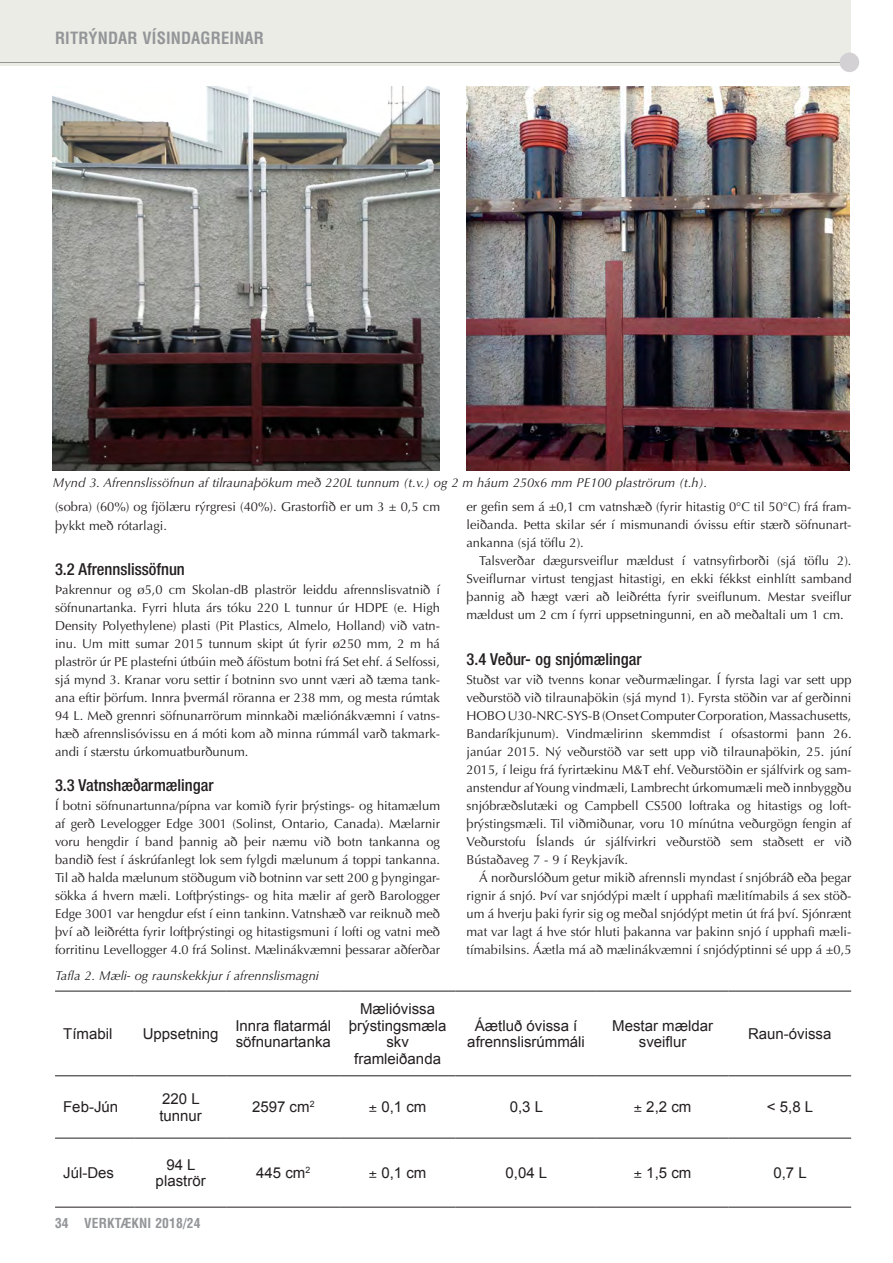
<style>
.page{position:relative;width:893px;height:1263px;background:#fff}
.page>*{position:absolute;margin:0;border:0;box-sizing:border-box;transform-origin:0 0}
.t1{font:500 condensed 16.5px "Helvetica Neue LT Std";color:#231f20}
.t2{font:700 condensed 16.5px "Helvetica LT Std";letter-spacing:.01em;color:#939598}
.t3{font:15px/16.5px "Arial";color:#231f20;text-align:center}
.t4{font:700 condensed 13.5px "Helvetica LT Std";letter-spacing:.01em;color:#939598}
.t5{font:12.9px/18px "Optima";color:#231f20;text-align:justify}
.t6{font:italic 12.9px "Optima";color:#231f20}
</style>
<div class="page">
<div style="left:0;top:0;width:850px;height:65px;background:#ecece6"></div>
<hr style="left:0;top:62px;width:850px;height:1px;background:#939598">
<div style="left:839px;top:53px;width:20px;height:19px;background:#d3d1d4;border-radius:50%"></div>
<hr style="left:55px;top:990px;width:80px;height:1px;background:#231f20">
<hr style="left:135px;top:990px;width:92px;height:1px;background:#231f20">
<hr style="left:227px;top:990px;width:113px;height:1px;background:#231f20">
<hr style="left:340px;top:990px;width:115px;height:1px;background:#231f20">
<hr style="left:455px;top:990px;width:141px;height:1px;background:#231f20">
<hr style="left:596px;top:990px;width:132px;height:1px;background:#231f20">
<hr style="left:728px;top:990px;width:123px;height:1px;background:#231f20">
<hr style="left:55px;top:1075px;width:80px;height:1px;background:#231f20">
<hr style="left:135px;top:1075px;width:92px;height:1px;background:#231f20">
<hr style="left:227px;top:1075px;width:113px;height:1px;background:#231f20">
<hr style="left:340px;top:1075px;width:115px;height:1px;background:#231f20">
<hr style="left:455px;top:1075px;width:141px;height:1px;background:#231f20">
<hr style="left:596px;top:1075px;width:132px;height:1px;background:#231f20">
<hr style="left:728px;top:1075px;width:123px;height:1px;background:#231f20">
<hr style="left:55px;top:1137px;width:80px;height:1px;background:#231f20">
<hr style="left:135px;top:1137px;width:92px;height:1px;background:#231f20">
<hr style="left:227px;top:1137px;width:113px;height:1px;background:#231f20">
<hr style="left:340px;top:1137px;width:115px;height:1px;background:#231f20">
<hr style="left:455px;top:1137px;width:141px;height:1px;background:#231f20">
<hr style="left:596px;top:1137px;width:132px;height:1px;background:#231f20">
<hr style="left:728px;top:1137px;width:123px;height:1px;background:#231f20">
<hr style="left:55px;top:1206px;width:80px;height:1px;background:#231f20">
<hr style="left:135px;top:1206px;width:92px;height:1px;background:#231f20">
<hr style="left:227px;top:1206px;width:113px;height:1px;background:#231f20">
<hr style="left:340px;top:1206px;width:115px;height:1px;background:#231f20">
<hr style="left:455px;top:1206px;width:141px;height:1px;background:#231f20">
<hr style="left:596px;top:1206px;width:132px;height:1px;background:#231f20">
<hr style="left:728px;top:1206px;width:123px;height:1px;background:#231f20">
<img style="left:52px;top:86px;width:387px;height:385px">
<img style="left:466px;top:86px;width:383px;height:384px">
<p class="t2" style="left:55px;top:28px;width:210px">RITRÝNDAR VÍSINDAGREINAR</p>
<p class="t6" style="left:53px;top:475px;width:656px">Mynd 3. Afrennslissöfnun af tilraunaþökum með 220L tunnum (t.v.) og 2 m háum 250x6 mm PE100 plaströrum (t.h).</p>
<p class="t5" style="left:55px;top:496px;width:386px;line-height:19.8px">(sobra) (60%) og fjölæru rýrgresi (40%). Grastorfið er um 3 ± 0,5 cm þykkt með rótarlagi.</p>
<p class="t1" style="left:55px;top:559px;width:131px">3.2 Afrennslissöfnun</p>
<p class="t5" style="left:55px;top:581px;width:386px">Þakrennur og ø5,0 cm Skolan-dB plaströr leiddu afrennslisvatnið í söfnunartanka. Fyrri hluta árs tóku 220 L tunnur úr HDPE (e. High Density Polyethylene) plasti (Pit Plastics, Almelo, Holland) við vatn&shy;inu. Um mitt sumar 2015 tunnum skipt út fyrir ø250 mm, 2 m há plaströr úr PE plastefni útbúin með áföstum botni frá Set ehf. á Selfossi, sjá mynd 3. Kranar voru settir í botninn svo unnt væri að tæma tank&shy;ana eftir þörfum. Innra þvermál röranna er 238 mm, og mesta rúmtak 94 L. Með grennri söfnunarrörum minnkaði mæliónákvæmni í vatns&shy;hæð afrennslisóvissu en á móti kom að minna rúmmál varð takmark&shy;andi í stærstu úrkomuatburðunum.</p>
<p class="t1" style="left:55px;top:775px;width:160px">3.3 Vatnshæðarmælingar</p>
<p class="t5" style="left:55px;top:797px;width:386px">Í botni söfnunartunna/pípna var komið fyrir þrýstings- og hitamælum af gerð Levelogger Edge 3001 (Solinst, Ontario, Canada). Mælarnir voru hengdir í band þannig að þeir næmu við botn tankanna og bandið fest í áskrúfanlegt lok sem fylgdi mælunum á toppi tankanna.<br>Til að halda mælunum stöðugum við botninn var sett 200 g þyngingar&shy;sökka á hvern mæli. Loftþrýstings- og hita mælir af gerð Barologger Edge 3001 var hengdur efst í einn tankinn. Vatnshæð var reiknuð með því að leiðrétta fyrir loftþrýstingi og hitastigsmuni í lofti og vatni með forritinu Levellogger 4.0 frá Solinst. Mælinákvæmni þessarar aðferðar</p>
<p class="t6" style="left:55px;top:968px;width:265px">Tafla 2. Mæli- og raunskekkjur í afrennslismagni</p>
<p class="t3" style="left:63px;top:1025px;width:51px">Tímabil</p>
<p class="t3" style="left:143px;top:1025px;width:77px">Uppsetning</p>
<p class="t3" style="left:235px;top:1017px;width:97px;text-align:left">Innra flatarmál söfnunartanka</p>
<p class="t3" style="left:349px;top:1000px;width:99px">Mælióvissa þrýstingsmæla skv framleiðanda</p>
<p class="t5" style="left:466px;top:497px;width:386px">er gefin sem á ±0,1 cm vatnshæð (fyrir hitastig 0°C til 50°C) frá fram&shy;leiðanda. Þetta skilar sér í mismunandi óvissu eftir stærð söfnunart&shy;ankanna (sjá töflu 2).</p>
<p class="t5" style="left:466px;top:551px;width:386px;text-indent:13px">Talsverðar dægursveiflur mældust í vatnsyfirborði (sjá töflu 2).<br>Sveiflurnar virtust tengjast hitastigi, en ekki fékkst einhlítt samband þannig að hægt væri að leiðrétta fyrir sveiflunum. Mestar sveiflur mældust um 2 cm í fyrri uppsetningunni, en að meðaltali um 1 cm.</p>
<p class="t1" style="left:466px;top:649px;width:176px">3.4 Veður- og snjómælingar</p>
<p class="t5" style="left:466px;top:671px;width:386px">Stuðst var við tvenns konar veðurmælingar. Í fyrsta lagi var sett upp veðurstöð við tilraunaþökin (sjá mynd 1). Fyrsta stöðin var af gerðinni HOBO U30-NRC-SYS-B (Onset Computer Corporation, Massachusetts, Bandaríkjunum). Vindmælirinn skemmdist í ofsastormi þann 26. janúar 2015. Ný veðurstöð var sett upp við tilraunaþökin, 25. júní 2015, í leigu frá fyrirtækinu M&amp;T ehf. Veðurstöðin er sjálfvirk og sam&shy;anstendur af Young vindmæli, Lambrecht úrkomumæli með innbyggðu snjóbræðslutæki og Campbell CS500 loftraka og hitastigs og loft&shy;þrýstingsmæli. Til viðmiðunar, voru 10 mínútna veðurgögn fengin af Veðurstofu Íslands úr sjálfvirkri veðurstöð sem staðsett er við Bústaðaveg 7 - 9 í Reykjavík.</p>
<p class="t5" style="left:466px;top:869px;width:386px;text-indent:13px">Á norðurslóðum getur mikið afrennsli myndast í snjóbráð eða þegar rignir á snjó. Því var snjódýpi mælt í upphafi mælitímabils á sex stöð&shy;um á hverju þaki fyrir sig og meðal snjódýpt metin út frá því. Sjónrænt mat var lagt á hve stór hluti þakanna var þakinn snjó í upphafi mæli&shy;tímabilsins. Áætla má að mælinákvæmni í snjódýptinni sé upp á ±0,5</p>
<p class="t3" style="left:467px;top:1017px;width:119px">Áætluð óvissa í afrennslisrúmmáli</p>
<p class="t3" style="left:612px;top:1017px;width:102px">Mestar mældar sveiflur</p>
<p class="t3" style="left:748px;top:1025px;width:85px">Raun-óvissa</p>
<p class="t3" style="left:63px;top:1098px;width:57px">Feb-Jún</p>
<p class="t3" style="left:159px;top:1090px;width:44px;text-align:left">220 L tunnur</p>
<p class="t3" style="left:252px;top:1098px;width:64px">2597 cm<sup>2</sup></p>
<p class="t3" style="left:381px;top:1098px;width:47px">0,1 cm</p>
<p class="t3" style="left:509px;top:1098px;width:35px">0,3 L</p>
<p class="t3" style="left:646px;top:1098px;width:47px">2,2 cm</p>
<p class="t3" style="left:766px;top:1098px;width:48px">&lt; 5,8 L</p>
<p class="t3" style="left:63px;top:1164px;width:52px">Júl-Des</p>
<p class="t3" style="left:156px;top:1156px;width:52px">94 L plaströr</p>
<p class="t3" style="left:256px;top:1164px;width:56px">445 cm<sup>2</sup></p>
<p class="t3" style="left:381px;top:1164px;width:47px">0,1 cm</p>
<p class="t3" style="left:505px;top:1164px;width:43px">0,04 L</p>
<p class="t3" style="left:646px;top:1164px;width:47px">1,5 cm</p>
<p class="t3" style="left:773px;top:1164px;width:35px">0,7 L</p>
<p class="t4" style="left:55px;top:1214px;width:147px">34 VERKTÆKNI 2018/24</p>
</div>
